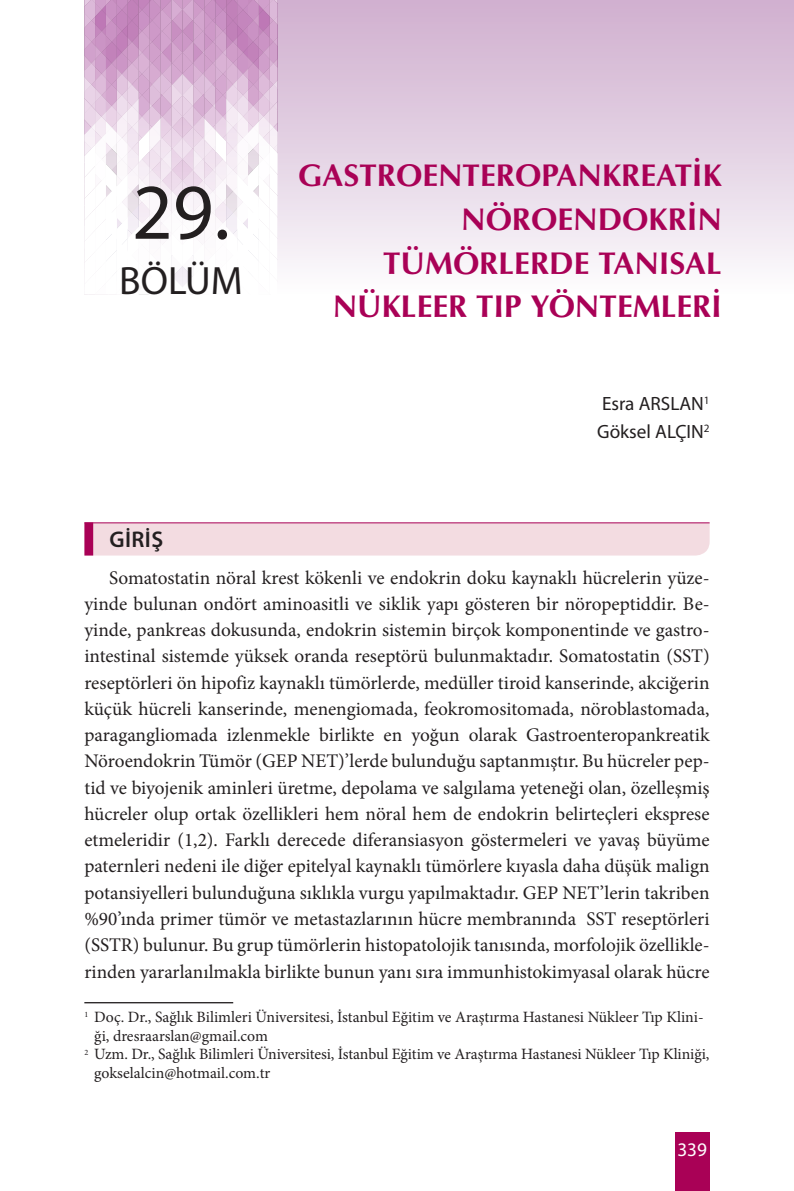
<style>
.page{position:relative;width:794px;height:1191px;background:#fff}
.page>*{position:absolute;margin:0;border:0;box-sizing:border-box;transform-origin:0 0}
.t1{font:79.27px "Myriad Pro";color:#231f20}
.t2{font:39.55px "Myriad Pro";color:#231f20}
.t3{font:31.5px/43.8px "Optima Bold Tr";color:#a90156;text-align:right}
.t4{font:600 22.75px "Myriad Pro";letter-spacing:.02em;color:#231f20}
.t5{font:19.25px/26.2px "Minion Pro";color:#231f20;text-align:justify}
.t6{font:19.25px/28px "Myriad Pro";color:#231f20}
.t7{font:19.25px "Myriad Pro";color:#fff}
.t8{font:15.75px "Minion Pro";letter-spacing:-.005em;color:#231f20}
</style>
<div class="page">
<div style="left:278px;top:0;width:516px;height:294px;background:linear-gradient(to bottom,#cfadcd,#fbfafc)"></div>
<svg style="left:84px;top:0;width:194px;height:295px"></svg>
<div style="left:675px;top:1132px;width:34px;height:59px;background:#a90156"></div>
<div style="left:93px;top:523px;width:616px;height:32px;background:#f3dce1"></div>
<div style="left:84px;top:522px;width:9px;height:33px;background:#a90156"></div>
<hr style="left:84px;top:522px;width:625px;height:1px;background:#a90156">
<hr style="left:84px;top:1002px;width:149px;height:1px;background:#231f20">
<h1 class="t1" style="left:132px;top:163px;width:99px">29.</h1>
<h2 class="t2" style="left:119px;top:256px;width:125px">BÖLÜM</h2>
<h3 class="t3" style="left:298px;top:153px;width:425px">GASTROENTEROPANKREATİK<br>NÖROENDOKRİN<br>TÜMÖRLERDE TANISAL<br>NÜKLEER TIP YÖNTEMLERİ</h3>
<p class="t6" style="left:597px;top:389px;width:114px">Esra ARSLAN<sup>1<br></sup>Göksel ALÇIN<sup>2</sup></p>
<p class="t4" style="left:109px;top:525px;width:55px">GİRİŞ</p>
<p class="t5" style="left:84px;top:564px;width:627px;text-indent:25px">Somatostatin nöral krest kökenli ve endokrin doku kaynaklı hücrelerin yüze&shy;yinde bulunan ondört aminoasitli ve siklik yapı gösteren bir nöropeptiddir. Be&shy;yinde, pankreas dokusunda, endokrin sistemin birçok komponentinde ve gastro&shy;intestinal sistemde yüksek oranda reseptörü bulunmaktadır. Somatostatin (SST) reseptörleri ön hipofiz kaynaklı tümörlerde, medüller tiroid kanserinde, akciğerin küçük hücreli kanserinde, menengiomada, feokromositomada, nöroblastomada, paragangliomada izlenmekle birlikte en yoğun olarak Gastroenteropankreatik Nöroendokrin Tümör (GEP NET)’lerde bulunduğu saptanmıştır. Bu hücreler pep&shy;tid ve biyojenik aminleri üretme, depolama ve salgılama yeteneği olan, özelleşmiş hücreler olup ortak özellikleri hem nöral hem de endokrin belirteçleri eksprese etmeleridir (1,2). Farklı derecede diferansiasyon göstermeleri ve yavaş büyüme paternleri nedeni ile diğer epitelyal kaynaklı tümörlere kıyasla daha düşük malign potansiyelleri bulunduğuna sıklıkla vurgu yapılmaktadır. GEP NET’lerin takriben %90’ında primer tümör ve metastazlarının hücre membranında SST reseptörleri (SSTR) bulunur. Bu grup tümörlerin histopatolojik tanısında, morfolojik özellikle&shy;rinden yararlanılmakla birlikte bunun yanı sıra immunhistokimyasal olarak hücre</p>
<p class="t8" style="left:84px;top:1006px;width:621px"><sup>1</sup> Doç. Dr., Sağlık Bilimleri Üniversitesi, İstanbul Eğitim ve Araştırma Hastanesi Nükleer Tıp Klini-</p>
<p class="t8" style="left:94px;top:1025px;width:175px">ği, dresraarslan@gmail.com</p>
<p class="t8" style="left:84px;top:1043px;width:626px"><sup>2</sup> Uzm. Dr., Sağlık Bilimleri Üniversitesi, İstanbul Eğitim ve Araştırma Hastanesi Nükleer Tıp Kliniği,</p>
<p class="t8" style="left:94px;top:1062px;width:178px">gokselalcin@hotmail.com.tr</p>
<p class="t7" style="left:677px;top:1137px;width:31px">339</p>
</div>
